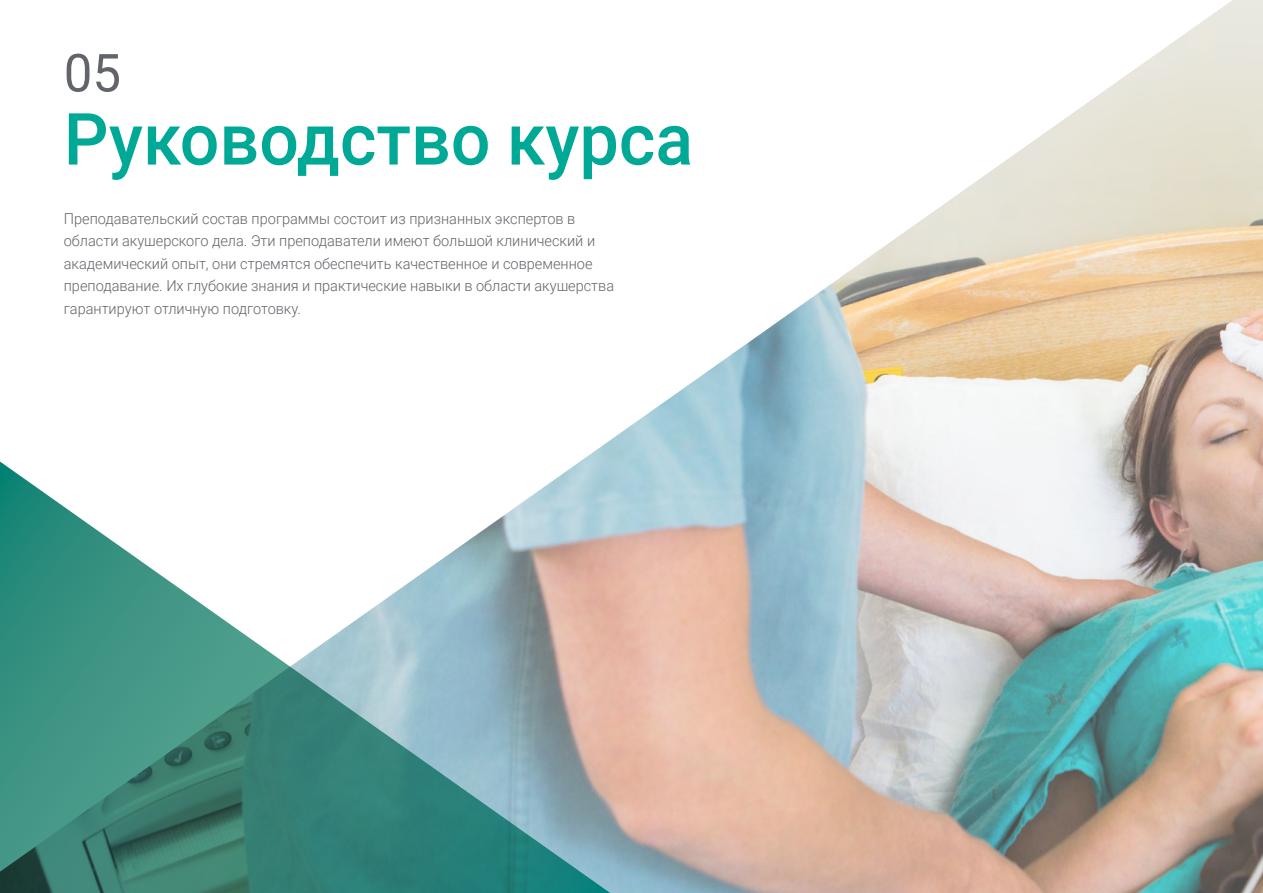
<style>
.page{position:relative;width:1263px;height:893px;background:#fff}
.page>*{position:absolute;margin:0;border:0;box-sizing:border-box;transform-origin:0 0}
.t1{font:500 72px "Roboto";color:#00a996}
.t2{font:52.5px "Roboto";color:#61646a}
.t3{font:300 15px/22.5px "Roboto";color:#61646a}
</style>
<div class="page">
<img style="left:602px;top:0;width:661px;height:893px">
<svg style="left:0;top:446px;width:640px;height:447px"></svg>
<h2 class="t2" style="left:64px;top:36px;width:59px">05</h2>
<h1 class="t1" style="left:64px;top:89px;width:631px">Руководство курса</h1>
<p class="t3" style="left:64px;top:207px;width:552px">Преподавательский состав программы состоит из признанных экспертов в области акушерского дела. Эти преподаватели имеют большой клинический и академический опыт, они стремятся обеспечить качественное и современное преподавание. Их глубокие знания и практические навыки в области акушерства гарантируют отличную подготовку.</p>
</div>
